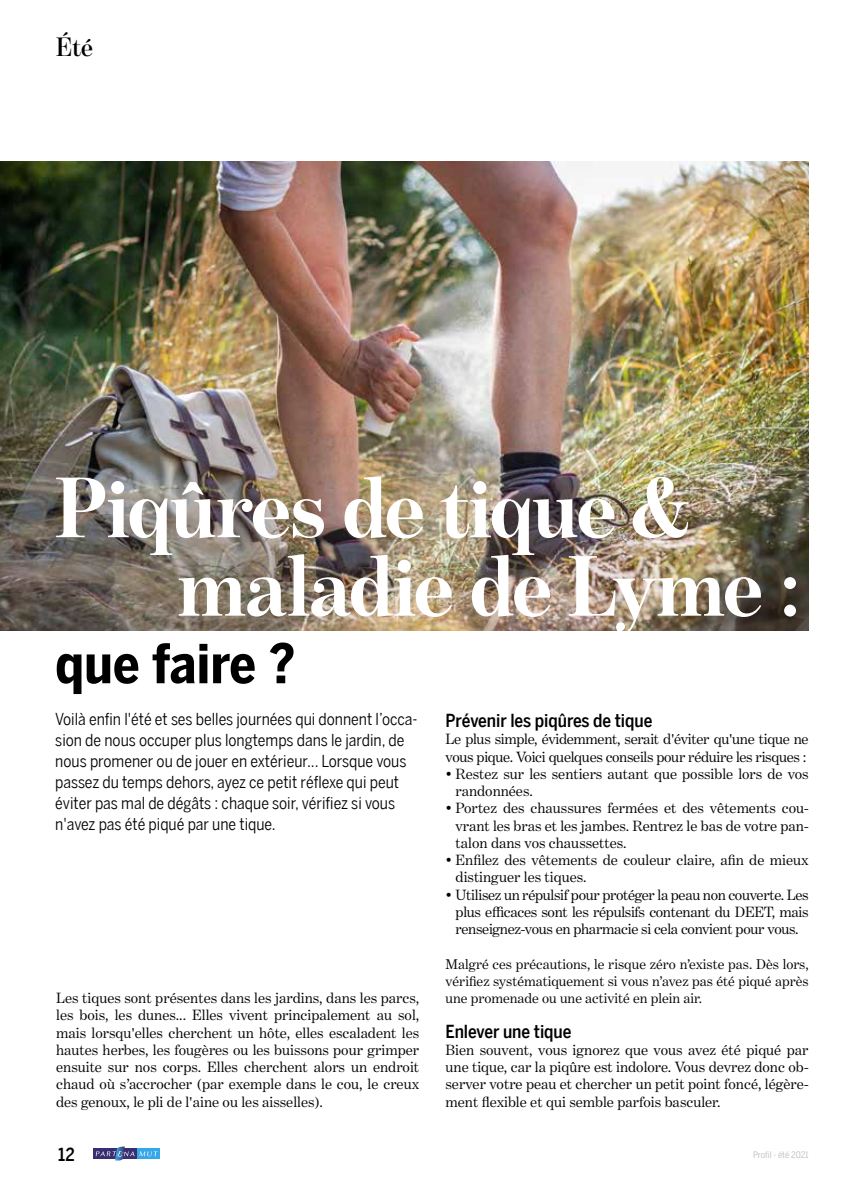
<style>
.page{position:relative;width:864px;height:1191px;background:#fff}
.page>*{position:absolute;margin:0;border:0;box-sizing:border-box;transform-origin:0 0}
.t1{font:700 87px "Benton Mod Disp";letter-spacing:-.02em;color:#fff}
.t2{font:700 54px "Benton Sans Cond";color:#000}
.t3{font:600 27px "Benton Mod Disp";color:#000}
.t4{font:500 18px "Benton Sans Cond";color:#000}
.t5{font:16.5px/21px "Benton Sans Cond";color:#000}
.t6{font:15px/17.2px "Benton Modern One";color:#000;text-align:justify}
.t7{font:15px/17.2px "Benton Modern One";letter-spacing:-.02em;color:#000}
.t8{font:14.25px/17.2px "Benton Modern One";color:#000;text-align:justify}
.t9{font:9px "Benton Sans Cond";letter-spacing:-.01em;color:#c1c3c1}
</style>
<div class="page">
<div style="left:93px;top:1148px;width:44px;height:10px;background:#382f72"></div>
<div style="left:137px;top:1148px;width:23px;height:10px;background:#36a7e9"></div>
<svg style="left:96px;top:1146px;width:62px;height:14px"></svg>
<img style="left:0;top:161px;width:808px;height:469px">
<h3 class="t3" style="left:56px;top:32px;width:38px">Été</h3>
<h1 class="t1" style="left:55px;top:460px;width:636px">Piqûres de tique &amp;</h1>
<h1 class="t1" style="left:177px;top:538px;width:625px">maladie de Lyme :</h1>
<h2 class="t2" style="left:55px;top:632px;width:241px">que faire ?</h2>
<p class="t5" style="left:55px;top:708px;width:363px">Voilà enfin l'été et ses belles journées qui donnent l’occa&shy;sion de nous occuper plus longtemps dans le jardin, de nous promener ou de jouer en extérieur... Lorsque vous passez du temps dehors, ayez ce petit réflexe qui peut éviter pas mal de dégâts : chaque soir, vérifiez si vous n'avez pas été piqué par une tique.</p>
<p class="t4" style="left:445px;top:710px;width:208px">Prévenir les piqûres de tique</p>
<p class="t7" style="left:445px;top:730px;width:364px">Le plus simple, évidemment, serait d'éviter qu'une tique ne vous pique. Voici quelques conseils pour réduire les risques :</p>
<p class="t6" style="left:455px;top:765px;width:354px;text-indent:-10px">• Restez sur les sentiers autant que possible lors de vos randonnées.</p>
<p class="t6" style="left:455px;top:799px;width:354px;text-indent:-10px">• Portez des chaussures fermées et des vêtements cou&shy;vrant les bras et les jambes. Rentrez le bas de votre pan&shy;talon dans vos chaussettes.</p>
<p class="t6" style="left:455px;top:851px;width:354px;text-indent:-10px">• Enfilez des vêtements de couleur claire, afin de mieux distinguer les tiques.</p>
<p class="t6" style="left:455px;top:886px;width:354px;text-indent:-10px">• Utilisez un répulsif pour protéger la peau non couverte. Les plus efficaces sont les répulsifs contenant du DEET, mais renseignez-vous en pharmacie si cela convient pour vous.</p>
<p class="t8" style="left:445px;top:955px;width:364px">Malgré ces précautions, le risque zéro n’existe pas. Dès lors, vérifiez systématiquement si vous n’avez pas été piqué après une promenade ou une activité en plein air.</p>
<p class="t4" style="left:445px;top:1020px;width:127px">Enlever une tique</p>
<p class="t6" style="left:445px;top:1041px;width:364px">Bien souvent, vous ignorez que vous avez été piqué par une tique, car la piqûre est indolore. Vous devrez donc ob&shy;server votre peau et chercher un petit point foncé, légère&shy;ment flexible et qui semble parfois basculer.</p>
<p class="t6" style="left:56px;top:989px;width:364px">Les tiques sont présentes dans les jardins, dans les parcs, les bois, les dunes... Elles vivent principalement au sol, mais lorsqu'elles cherchent un hôte, elles escaladent les hautes herbes, les fougères ou les buissons pour grimper ensuite sur nos corps. Elles cherchent alors un endroit chaud où s’accrocher (par exemple dans le cou, le creux des genoux, le pli de l'aine ou les aisselles).</p>
<p class="t4" style="left:58px;top:1143px;width:18px">12</p>
<p class="t9" style="left:752px;top:1149px;width:57px">Profil - été 2021</p>
</div>
